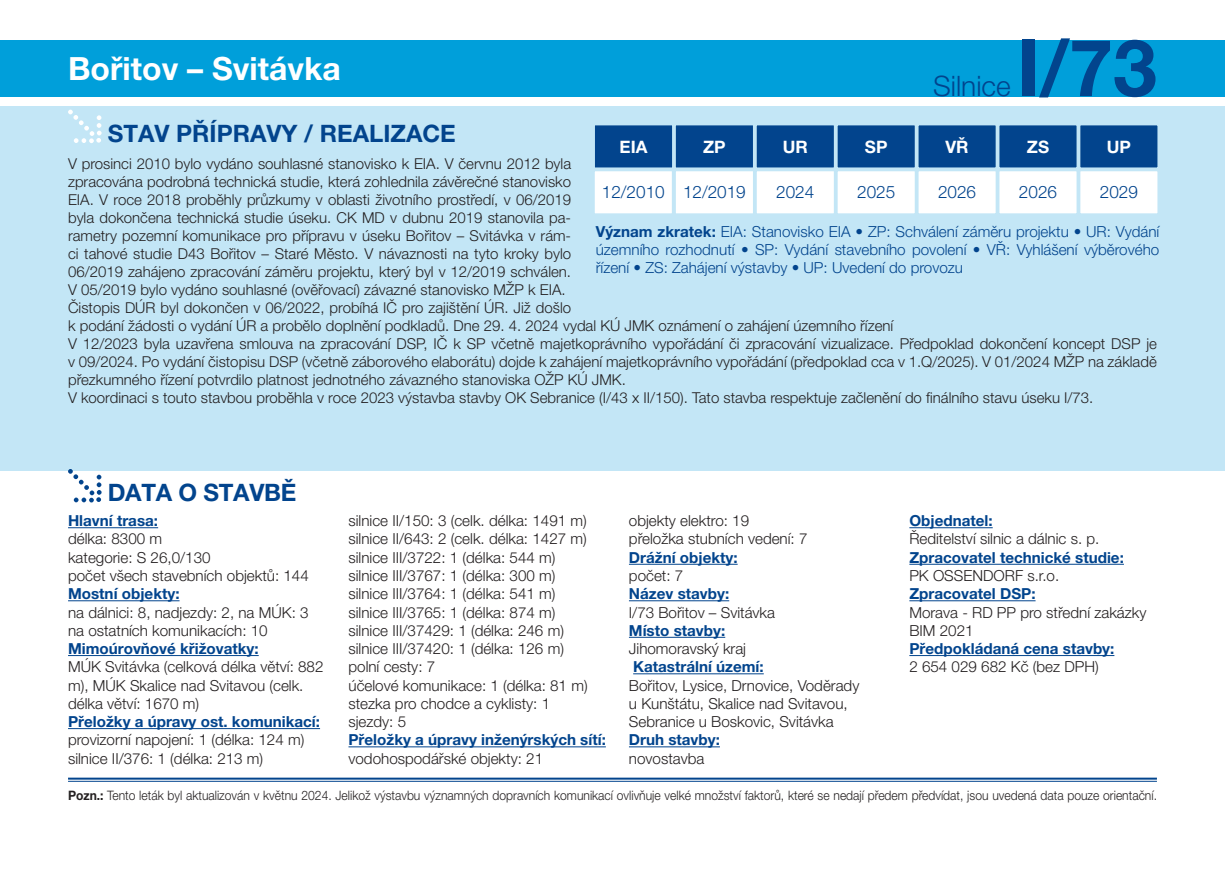
<style>
.page{position:relative;width:1225px;height:874px;background:#fff}
.page>*{position:absolute;margin:0;border:0;box-sizing:border-box;transform-origin:0 0}
.t1{font:700 78.8px "Helvetica Neue LT Pro";color:#02448d}
.t2{font:700 32px "Helvetica Neue LT Pro";color:#fff}
.t3{font:300 28.2px "Helvetica Neue LT Pro";color:#02448d}
.t4{font:700 24px "Helvetica Neue LT Pro";color:#02448d}
.t5{font:300 17.2px "Helvetica Neue LT Pro";color:#02448d}
.t6{font:700 17.2px "Helvetica Neue LT Pro";color:#fff}
.t7{font:300 15.2px/18.2px "Helvetica Neue LT Pro";color:#231f20}
.t8{font:700 15.2px "Helvetica Neue LT Pro";color:#02448d}
.t9{font:300 15.2px/18.2px "Helvetica Neue LT Pro";color:#02448d;text-align:justify}
.t10{font:300 15px/18px "Helvetica Neue LT Pro";color:#231f20}
.t11{font:300 13px "Helvetica Neue LT Pro";color:#231f20;scale:.93 1}
.s1{font-weight:700}
</style>
<div class="page">
<div style="left:0;top:106px;width:1225px;height:365px;background:#c3e6f6"></div>
<svg style="left:68px;top:110px;width:34px;height:33px"></svg>
<div style="left:1079px;top:124px;width:79px;height:44px;background:#02448d"></div>
<div style="left:1078px;top:123px;width:81px;height:46px;border:2px solid #c3e6f6"></div>
<div style="left:917px;top:124px;width:79px;height:44px;background:#02448d"></div>
<div style="left:916px;top:123px;width:81px;height:46px;border:2px solid #c3e6f6"></div>
<div style="left:756px;top:124px;width:79px;height:44px;background:#02448d"></div>
<div style="left:755px;top:123px;width:80px;height:46px;border:2px solid #c3e6f6"></div>
<div style="left:998px;top:124px;width:79px;height:44px;background:#02448d"></div>
<div style="left:997px;top:123px;width:81px;height:46px;border:2px solid #c3e6f6"></div>
<div style="left:836px;top:124px;width:79px;height:44px;background:#02448d"></div>
<div style="left:835px;top:123px;width:81px;height:46px;border:2px solid #c3e6f6"></div>
<div style="left:675px;top:124px;width:79px;height:44px;background:#02448d"></div>
<div style="left:674px;top:123px;width:81px;height:46px;border:2px solid #c3e6f6"></div>
<div style="left:594px;top:124px;width:79px;height:44px;background:#02448d"></div>
<div style="left:593px;top:123px;width:81px;height:46px;border:2px solid #c3e6f6"></div>
<div style="left:1079px;top:170px;width:79px;height:44px;background:#fff"></div>
<div style="left:1078px;top:169px;width:81px;height:46px;border:2px solid #c3e6f6"></div>
<div style="left:917px;top:170px;width:79px;height:44px;background:#fff"></div>
<div style="left:916px;top:169px;width:81px;height:46px;border:2px solid #c3e6f6"></div>
<div style="left:756px;top:170px;width:79px;height:44px;background:#fff"></div>
<div style="left:755px;top:169px;width:80px;height:46px;border:2px solid #c3e6f6"></div>
<div style="left:998px;top:170px;width:79px;height:44px;background:#fff"></div>
<div style="left:997px;top:169px;width:81px;height:46px;border:2px solid #c3e6f6"></div>
<div style="left:836px;top:170px;width:79px;height:44px;background:#fff"></div>
<div style="left:835px;top:169px;width:81px;height:46px;border:2px solid #c3e6f6"></div>
<div style="left:675px;top:170px;width:79px;height:44px;background:#fff"></div>
<div style="left:674px;top:169px;width:81px;height:46px;border:2px solid #c3e6f6"></div>
<div style="left:594px;top:170px;width:79px;height:44px;background:#fff"></div>
<div style="left:593px;top:169px;width:81px;height:46px;border:2px solid #c3e6f6"></div>
<hr style="left:68px;top:777px;width:1089px;height:2px;background:#02448d">
<hr style="left:68px;top:780px;width:1089px;height:1px;background:#02448d">
<hr style="left:68px;top:527px;width:90px;height:1px;background:#02448d">
<hr style="left:68px;top:600px;width:111px;height:1px;background:#02448d">
<hr style="left:68px;top:654px;width:191px;height:1px;background:#02448d">
<hr style="left:68px;top:727px;width:252px;height:1px;background:#02448d">
<hr style="left:348px;top:746px;width:258px;height:1px;background:#02448d">
<hr style="left:629px;top:563px;width:108px;height:1px;background:#02448d">
<hr style="left:629px;top:600px;width:100px;height:1px;background:#02448d">
<hr style="left:629px;top:636px;width:96px;height:1px;background:#02448d">
<hr style="left:633px;top:673px;width:131px;height:1px;background:#02448d">
<hr style="left:629px;top:746px;width:91px;height:1px;background:#02448d">
<hr style="left:909px;top:527px;width:83px;height:1px;background:#02448d">
<hr style="left:909px;top:563px;width:215px;height:1px;background:#02448d">
<hr style="left:909px;top:600px;width:126px;height:1px;background:#02448d">
<hr style="left:909px;top:654px;width:205px;height:1px;background:#02448d">
<div style="left:0;top:40px;width:1225px;height:56px;background:#009fda"></div>
<svg style="left:68px;top:469px;width:34px;height:33px"></svg>
<h2 class="t2" style="left:68px;top:48px;width:274px">Bořitov – Svitávka</h2>
<h3 class="t3" style="left:933px;top:69px;width:79px">Silnice</h3>
<h1 class="t1" style="left:1016px;top:19px;width:142px">I/73</h1>
<h3 class="t4" style="left:108px;top:119px;width:350px">STAV PŘÍPRAVY / REALIZACE</h3>
<p class="t6" style="left:619px;top:136px;width:29px">EIA</p>
<p class="t6" style="left:703px;top:136px;width:24px">ZP</p>
<p class="t6" style="left:783px;top:136px;width:27px">UR</p>
<p class="t6" style="left:865px;top:136px;width:24px">SP</p>
<p class="t6" style="left:945px;top:136px;width:25px">VŘ</p>
<p class="t6" style="left:1027px;top:136px;width:24px">ZS</p>
<p class="t6" style="left:1106px;top:136px;width:26px">UP</p>
<p class="t5" style="left:602px;top:182px;width:145px">12/2010 12/2019</p>
<p class="t5" style="left:776px;top:182px;width:40px">2024</p>
<p class="t5" style="left:857px;top:182px;width:40px">2025</p>
<p class="t5" style="left:938px;top:182px;width:40px">2026</p>
<p class="t5" style="left:1019px;top:182px;width:40px">2026</p>
<p class="t5" style="left:1099px;top:182px;width:40px">2029</p>
<p class="t10" style="left:68px;top:154px;width:1090px">V prosinci 2010 bylo vydáno souhlasné stanovisko k EIA. V červnu 2012 byla<br>zpracována podrobná technická studie, která zohlednila závěrečné stanovisko<br>EIA. V roce 2018 proběhly průzkumy v oblasti životního prostředí, v 06/2019<br>byla dokončena technická studie úseku. CK MD v dubnu 2019 stanovila pa-<br>rametry pozemní komunikace pro přípravu v úseku Bořitov – Svitávka v rám-<br>ci tahové studie D43 Bořitov – Staré Město. V návaznosti na tyto kroky bylo<br>06/2019 zahájeno zpracování záměru projektu, který byl v 12/2019 schválen.<br>V 05/2019 bylo vydáno souhlasné (ověřovací) závazné stanovisko MŽP k EIA.<br>Čistopis DÚR byl dokončen v 06/2022, probíhá IČ pro zajištění ÚR. Již došlo<br>k podání žádosti o vydání ÚR a probělo doplnění podkladů. Dne 29. 4. 2024 vydal KÚ JMK oznámení o zahájení územního řízení<br>V 12/2023 byla uzavřena smlouva na zpracování DSP, IČ k SP včetně majetkoprávního vypořádání či zpracování vizualizace. Předpoklad dokončení koncept DSP je v 09/2024. Po vydání čistopisu DSP (včetně záborového elaborátu) dojde k zahájení majetkoprávního vypořádání (předpoklad cca v 1.Q/2025). V 01/2024 MŽP na základě přezkumného řízení potvrdilo platnost jednotného závazného stanoviska OŽP KÚ JMK.<br>V koordinaci s touto stavbou proběhla v roce 2023 výstavba stavby OK Sebranice (I/43 x II/150). Tato stavba respektuje začlenění do finálního stavu úseku I/73.</p>
<p class="t9" style="left:596px;top:222px;width:565px"><span class="s1">Význam zkratek:</span> EIA: Stanovisko EIA • ZP: Schválení záměru projektu • UR: Vydání územního rozhodnutí • SP: Vydání stavebního povolení • VŘ: Vyhlášení výběrového řízení • ZS: Zahájení výstavby • UP: Uvedení do provozu</p>
<h3 class="t4" style="left:108px;top:477px;width:190px">DATA O STAVBĚ</h3>
<p class="t8" style="left:68px;top:511px;width:92px">Hlavní trasa:</p>
<p class="t7" style="left:68px;top:529px;width:242px">délka: 8300 m<br>kategorie: S 26,0/130<br>počet všech stavebních objektů: 144</p>
<p class="t8" style="left:68px;top:584px;width:113px">Mostní objekty:</p>
<p class="t7" style="left:68px;top:602px;width:242px">na dálnici: 8, nadjezdy: 2, na MÚK: 3 na ostatních komunikacích: 10</p>
<p class="t8" style="left:68px;top:639px;width:192px">Mimoúrovňové křižovatky:</p>
<p class="t7" style="left:68px;top:657px;width:257px">MÚK Svitávka (celková délka větví: 882 m), MÚK Skalice nad Svitavou (celk. délka větví: 1670 m)</p>
<p class="t8" style="left:68px;top:711px;width:253px">Přeložky a úpravy ost. komunikací:</p>
<p class="t7" style="left:68px;top:730px;width:238px">provizorní napojení: 1 (délka: 124 m) silnice II/376: 1 (délka: 213 m)</p>
<p class="t7" style="left:348px;top:511px;width:241px">silnice II/150: 3 (celk. délka: 1491 m) silnice II/643: 2 (celk. délka: 1427 m) silnice III/3722: 1 (délka: 544 m) silnice III/3767: 1 (délka: 300 m) silnice III/3764: 1 (délka: 541 m) silnice III/3765: 1 (délka: 874 m) silnice III/37429: 1 (délka: 246 m) silnice III/37420: 1 (délka: 126 m) polní cesty: 7<br>účelové komunikace: 1 (délka: 81 m) stezka pro chodce a cyklisty: 1 sjezdy: 5</p>
<p class="t8" style="left:348px;top:730px;width:259px">Přeložky a úpravy inženýrských sítí:</p>
<p class="t7" style="left:348px;top:748px;width:196px">vodohospodářské objekty: 21</p>
<p class="t7" style="left:629px;top:511px;width:180px">objekty elektro: 19 přeložka stubních vedení: 7</p>
<p class="t8" style="left:629px;top:547px;width:110px">Drážní objekty:</p>
<p class="t7" style="left:629px;top:566px;width:56px">počet: 7</p>
<p class="t8" style="left:629px;top:584px;width:102px">Název stavby:</p>
<p class="t7" style="left:629px;top:602px;width:148px">I/73 Bořitov – Svitávka</p>
<p class="t8" style="left:629px;top:620px;width:98px">Místo stavby:</p>
<p class="t7" style="left:629px;top:639px;width:119px">Jihomoravský kraj</p>
<p class="t8" style="left:633px;top:657px;width:132px">Katastrální území:</p>
<p class="t7" style="left:629px;top:675px;width:232px">Bořitov, Lysice, Drnovice, Voděrady u Kunštátu, Skalice nad Svitavou,<br>Sebranice u Boskovic, Svitávka</p>
<p class="t8" style="left:629px;top:730px;width:92px">Druh stavby:</p>
<p class="t7" style="left:629px;top:748px;width:77px">novostavba</p>
<p class="t8" style="left:909px;top:511px;width:85px">Objednatel:</p>
<p class="t7" style="left:909px;top:529px;width:192px">Ředitelství silnic a dálnic s. p.</p>
<p class="t8" style="left:909px;top:547px;width:216px">Zpracovatel technické studie:</p>
<p class="t7" style="left:909px;top:566px;width:151px">PK OSSENDORF s.r.o.</p>
<p class="t8" style="left:909px;top:584px;width:128px">Zpracovatel DSP:</p>
<p class="t7" style="left:909px;top:602px;width:239px">Morava - RD PP pro střední zakázky<br>BIM 2021</p>
<p class="t8" style="left:909px;top:639px;width:206px">Předpokládaná cena stavby:</p>
<p class="t7" style="left:909px;top:657px;width:191px">2 654 029 682 Kč (bez DPH)</p>
<p class="t11" style="left:68px;top:786px;width:1172px"><span class="s1">Pozn.:</span> Tento leták byl aktualizován v květnu 2024. Jelikož výstavbu významných dopravních komunikací ovlivňuje velké množství faktorů, které se nedají předem předvídat, jsou uvedená data pouze orientační.</p>
</div>
